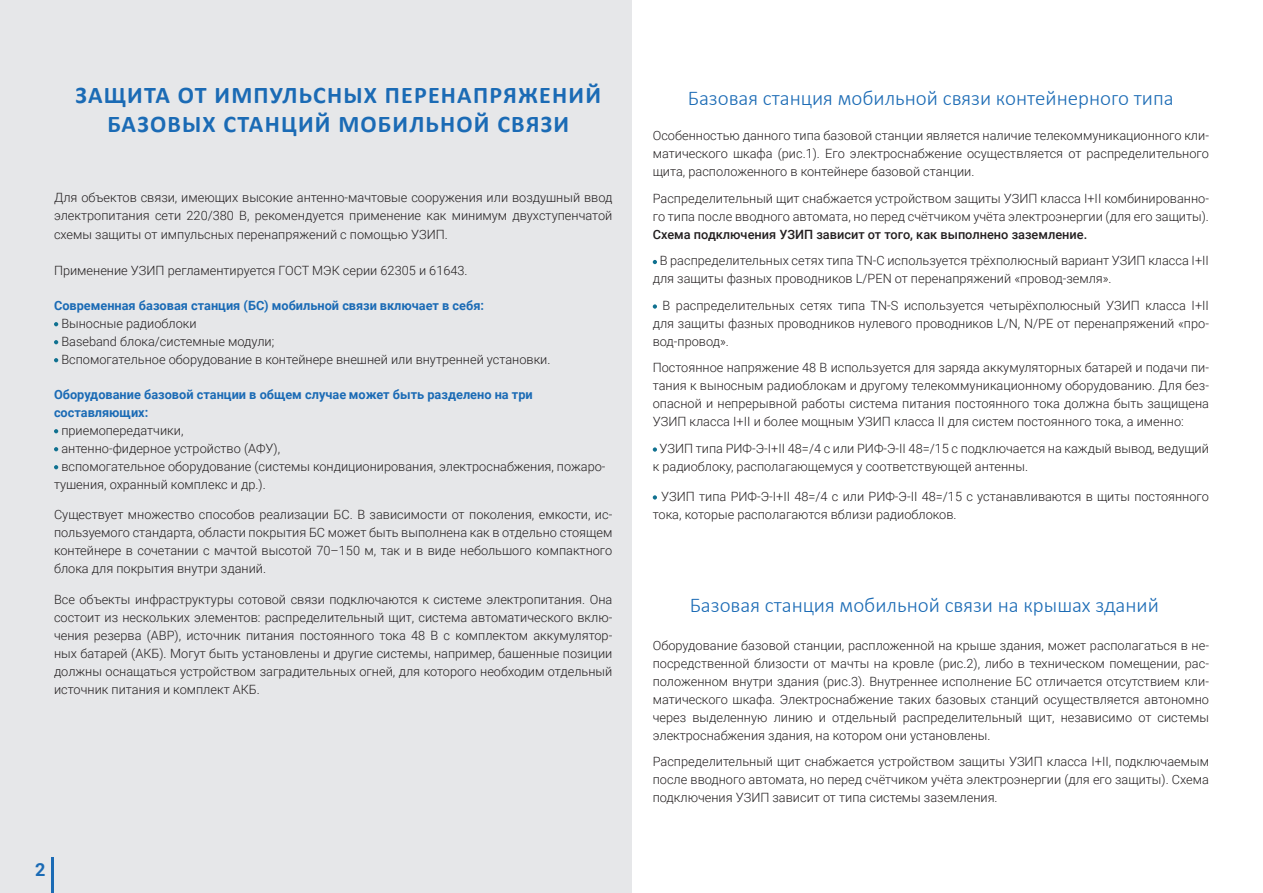
<style>
.page{position:relative;width:1263px;height:893px;background:#fff}
.page>*{position:absolute;margin:0;border:0;box-sizing:border-box;transform-origin:0 0}
.t1{font:700 24px/28.8px "Calibri";letter-spacing:.05em;color:#1b6bb5;text-align:center}
.t2{font:300 21px "Calibri";color:#1b6bb5}
.t3{font:700 18px "Roboto";color:#1b6bb5}
.t4{font:300 12.75px/18px "Roboto";color:#231f20;text-align:justify}
.t5{font:700 12.75px/18px "Roboto";color:#1b6bb5}
.t6{font:500 12.75px "Roboto";color:#231f20}
</style>
<div class="page">
<div style="left:0;top:0;width:631px;height:893px;background:#e6e7e9"></div>
<hr style="left:51px;top:857px;width:3px;height:36px;background:#1b6bb5">
<svg style="left:54px;top:322px;width:4px;height:4px"></svg>
<svg style="left:54px;top:340px;width:4px;height:4px"></svg>
<svg style="left:54px;top:358px;width:4px;height:4px"></svg>
<svg style="left:54px;top:429px;width:4px;height:4px"></svg>
<svg style="left:54px;top:447px;width:4px;height:4px"></svg>
<svg style="left:54px;top:465px;width:4px;height:4px"></svg>
<svg style="left:653px;top:260px;width:4px;height:4px"></svg>
<svg style="left:653px;top:304px;width:4px;height:5px"></svg>
<svg style="left:653px;top:447px;width:4px;height:5px"></svg>
<svg style="left:653px;top:495px;width:4px;height:5px"></svg>
<h1 class="t1" style="left:75px;top:80px;width:527px">ЗАЩИТА ОТ ИМПУЛЬСНЫХ ПЕРЕНАПРЯЖЕНИЙ<br>БАЗОВЫХ СТАНЦИЙ МОБИЛЬНОЙ СВЯЗИ</h1>
<h2 class="t2" style="left:688px;top:85px;width:487px">Базовая станция мобильной связи контейнерного типа</h2>
<p class="t4" style="left:653px;top:126px;width:558px">Особенностью данного типа базовой станции является наличие телекоммуникационного кли&shy;матического шкафа (рис.1). Его электроснабжение осуществляется от распределительного щита, расположенного в контейнере базовой станции.</p>
<p class="t4" style="left:653px;top:189px;width:558px">Распределительный щит снабжается устройством защиты УЗИП класса I+II комбинированно&shy;го типа после вводного автомата, но перед счётчиком учёта электроэнергии (для его защиты).</p>
<p class="t6" style="left:653px;top:225px;width:436px">Схема подключения УЗИП зависит от того, как выполнено заземление.</p>
<p class="t4" style="left:653px;top:251px;width:558px;text-indent:7px">В распределительных сетях типа TN-C используется трёхполюсный вариант УЗИП класса I+II для защиты фазных проводников L/PEN от перенапряжений «провод-земля».</p>
<p class="t4" style="left:653px;top:296px;width:558px;text-indent:10px">В распределительных сетях типа TN-S используется четырёхполюсный УЗИП класса I+II для защиты фазных проводников нулевого проводников L/N, N/PE от перенапряжений «про&shy;вод-провод».</p>
<p class="t4" style="left:653px;top:358px;width:558px">Постоянное напряжение 48 В используется для заряда аккумуляторных батарей и подачи пи&shy;тания к выносным радиоблокам и другому телекоммуникационному оборудованию. Для без&shy;опасной и непрерывной работы система питания постоянного тока должна быть защищена УЗИП класса I+II и более мощным УЗИП класса II для систем постоянного тока, а именно:</p>
<p class="t4" style="left:653px;top:439px;width:558px;text-indent:7px">УЗИП типа РИФ-Э-I+II 48=/4 c или РИФ-Э-II 48=/15 c подключается на каждый вывод, ведущий к радиоблоку, располагающемуся у соответствующей антенны.</p>
<p class="t4" style="left:653px;top:487px;width:558px;text-indent:9px">УЗИП типа РИФ-Э-I+II 48=/4 c или РИФ-Э-II 48=/15 c устанавливаются в щиты постоянного тока, которые располагаются вблизи радиоблоков.</p>
<p class="t4" style="left:54px;top:188px;width:560px;line-height:18.6px">Для объектов связи, имеющих высокие антенно-мачтовые сооружения или воздушный ввод электропитания сети 220/380 В, рекомендуется применение как минимум двухступенчатой схемы защиты от импульсных перенапряжений с помощью УЗИП.</p>
<p class="t4" style="left:54px;top:260px;width:415px">Применение УЗИП регламентируется ГОСТ МЭК серии 62305 и 61643.</p>
<p class="t5" style="left:54px;top:295px;width:432px">Современная базовая станция (БС) мобильной связи включает в себя:</p>
<p class="t4" style="left:61px;top:313px;width:491px;text-align:left">Выносные радиоблоки<br>Baseband блока/системные модули;<br>Вспомогательное оборудование в контейнере внешней или внутренней установки.</p>
<p class="t5" style="left:54px;top:385px;width:480px">Оборудование базовой станции в общем случае может быть разделено на три составляющих:</p>
<p class="t4" style="left:61px;top:420px;width:124px">приемопередатчики,</p>
<p class="t4" style="left:61px;top:438px;width:220px">антенно-фидерное устройство (АФУ),</p>
<p class="t4" style="left:61px;top:456px;width:546px">вспомогательное оборудование (системы кондиционирования, электроснабжения, пожаро-</p>
<p class="t4" style="left:54px;top:474px;width:213px">тушения, охранный комплекс и др.).</p>
<p class="t4" style="left:54px;top:505px;width:560px">Существует множество способов реализации БС. В зависимости от поколения, емкости, ис&shy;пользуемого стандарта, области покрытия БС может быть выполнена как в отдельно стоящем контейнере в сочетании с мачтой высотой 70–150 м, так и в виде небольшого компактного блока для покрытия внутри зданий.</p>
<p class="t4" style="left:54px;top:590px;width:560px">Все объекты инфраструктуры сотовой связи подключаются к системе электропитания. Она состоит из нескольких элементов: распределительный щит, система автоматического вклю&shy;чения резерва (АВР), источник питания постоянного тока 48 В с комплектом аккумулятор&shy;ных батарей (АКБ). Могут быть установлены и другие системы, например, башенные позиции должны оснащаться устройством заградительных огней, для которого необходим отдельный источник питания и комплект АКБ.</p>
<h2 class="t2" style="left:690px;top:592px;width:470px">Базовая станция мобильной связи на крышах зданий</h2>
<p class="t4" style="left:653px;top:635px;width:558px">Оборудование базовой станции, распложенной на крыше здания, может располагаться в не&shy;посредственной близости от мачты на кровле (рис.2), либо в техническом помещении, рас&shy;положенном внутри здания (рис.3). Внутреннее исполнение БС отличается отсутствием кли&shy;матического шкафа. Электроснабжение таких базовых станций осуществляется автономно через выделенную линию и отдельный распределительный щит, независимо от системы электроснабжения здания, на котором они установлены.</p>
<p class="t4" style="left:653px;top:752px;width:558px">Распределительный щит снабжается устройством защиты УЗИП класса I+II, подключаемым после вводного автомата, но перед счётчиком учёта электроэнергии (для его защиты). Схема подключения УЗИП зависит от типа системы заземления.</p>
<h3 class="t3" style="left:35px;top:857px;width:12px">2</h3>
</div>
